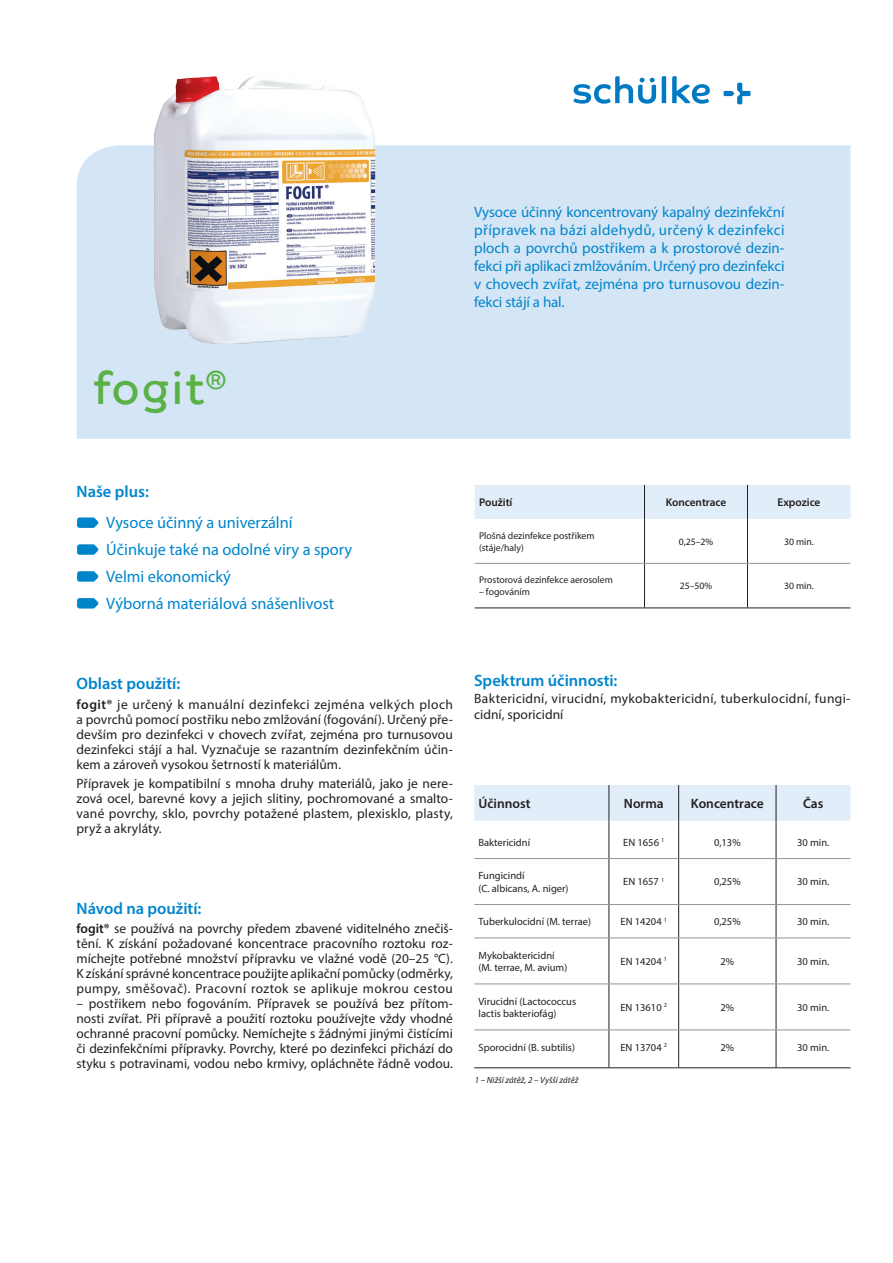
<style>
.page{position:relative;width:893px;height:1263px;background:#fff}
.page>*{position:absolute;margin:0;border:0;box-sizing:border-box;transform-origin:0 0}
.t1{font:45px "Co Text";letter-spacing:.03em;color:#5ab146}
.t2{font:16.5px/26.7px "Myriad Pro";color:#0085cb}
.t3{font:600 16.5px "Myriad Pro";color:#0085cb}
.t4{font:15px/18px "Myriad Pro";color:#0085cb;text-align:justify}
.t5{font:13.5px/15px "Myriad Pro";letter-spacing:.015em;color:#231f20;text-align:justify}
.t6{font:600 13.5px "Myriad Pro";color:#231f20}
.t7{font:600 11.25px "Myriad Pro";color:#231f20}
.t8{font:10.5px/12.6px "Myriad Pro";color:#231f20}
.t9{font:9.75px/11.7px "Myriad Pro";color:#231f20}
.t10{font:italic 9px "Myriad Pro";color:#231f20}
.s1{font-weight:600}
</style>
<div class="page">
<div style="left:77px;top:145px;width:773px;height:294px;background:#d4e5f5"></div>
<svg style="left:77px;top:517px;width:22px;height:11px"></svg>
<svg style="left:77px;top:598px;width:22px;height:10px"></svg>
<svg style="left:77px;top:544px;width:22px;height:11px"></svg>
<svg style="left:77px;top:571px;width:22px;height:11px"></svg>
<svg style="left:573px;top:76px;width:83px;height:28px"></svg>
<svg style="left:662px;top:76px;width:4px;height:27px"></svg>
<svg style="left:672px;top:76px;width:38px;height:28px"></svg>
<svg style="left:724px;top:83px;width:26px;height:21px"></svg>
<div style="left:475px;top:485px;width:375px;height:34px;background:#e1edf8"></div>
<hr style="left:644px;top:485px;width:1px;height:34px;background:#231f20">
<hr style="left:747px;top:485px;width:1px;height:34px;background:#231f20">
<hr style="left:644px;top:519px;width:1px;height:44px;background:#231f20">
<hr style="left:747px;top:519px;width:1px;height:44px;background:#231f20">
<hr style="left:644px;top:564px;width:1px;height:43px;background:#231f20">
<hr style="left:747px;top:564px;width:1px;height:43px;background:#231f20">
<hr style="left:475px;top:607px;width:169px;height:1px;background:#231f20">
<hr style="left:644px;top:607px;width:103px;height:1px;background:#231f20">
<hr style="left:747px;top:607px;width:103px;height:1px;background:#231f20">
<hr style="left:475px;top:563px;width:169px;height:1px;background:#939598">
<hr style="left:644px;top:563px;width:103px;height:1px;background:#939598">
<hr style="left:747px;top:563px;width:103px;height:1px;background:#939598">
<img style="left:140px;top:76px;width:250px;height:282px">
<svg style="left:474px;top:785px;width:376px;height:40px"></svg>
<hr style="left:609px;top:825px;width:1px;height:33px;background:#231f20">
<hr style="left:678px;top:825px;width:1px;height:33px;background:#231f20">
<hr style="left:776px;top:825px;width:1px;height:33px;background:#231f20">
<hr style="left:609px;top:859px;width:1px;height:45px;background:#231f20">
<hr style="left:678px;top:859px;width:1px;height:45px;background:#231f20">
<hr style="left:776px;top:859px;width:1px;height:45px;background:#231f20">
<hr style="left:609px;top:905px;width:1px;height:33px;background:#231f20">
<hr style="left:678px;top:905px;width:1px;height:33px;background:#231f20">
<hr style="left:776px;top:905px;width:1px;height:33px;background:#231f20">
<hr style="left:609px;top:938px;width:1px;height:46px;background:#231f20">
<hr style="left:678px;top:938px;width:1px;height:46px;background:#231f20">
<hr style="left:776px;top:938px;width:1px;height:46px;background:#231f20">
<hr style="left:609px;top:984px;width:1px;height:46px;background:#231f20">
<hr style="left:678px;top:984px;width:1px;height:46px;background:#231f20">
<hr style="left:776px;top:984px;width:1px;height:46px;background:#231f20">
<hr style="left:609px;top:1030px;width:1px;height:33px;background:#231f20">
<hr style="left:678px;top:1030px;width:1px;height:33px;background:#231f20">
<hr style="left:776px;top:1030px;width:1px;height:33px;background:#231f20">
<hr style="left:474px;top:1067px;width:135px;height:1px;background:#231f20">
<hr style="left:609px;top:1067px;width:70px;height:1px;background:#231f20">
<hr style="left:679px;top:1067px;width:97px;height:1px;background:#231f20">
<hr style="left:776px;top:1067px;width:74px;height:1px;background:#231f20">
<hr style="left:474px;top:858px;width:135px;height:1px;background:#939598">
<hr style="left:609px;top:858px;width:70px;height:1px;background:#939598">
<hr style="left:679px;top:858px;width:97px;height:1px;background:#939598">
<hr style="left:776px;top:858px;width:74px;height:1px;background:#939598">
<hr style="left:474px;top:904px;width:135px;height:1px;background:#939598">
<hr style="left:609px;top:904px;width:70px;height:1px;background:#939598">
<hr style="left:679px;top:904px;width:97px;height:1px;background:#939598">
<hr style="left:776px;top:904px;width:74px;height:1px;background:#939598">
<hr style="left:474px;top:938px;width:135px;height:1px;background:#939598">
<hr style="left:609px;top:938px;width:70px;height:1px;background:#939598">
<hr style="left:679px;top:938px;width:97px;height:1px;background:#939598">
<hr style="left:776px;top:938px;width:74px;height:1px;background:#939598">
<hr style="left:474px;top:984px;width:135px;height:1px;background:#939598">
<hr style="left:609px;top:984px;width:70px;height:1px;background:#939598">
<hr style="left:679px;top:984px;width:97px;height:1px;background:#939598">
<hr style="left:776px;top:984px;width:74px;height:1px;background:#939598">
<hr style="left:474px;top:1030px;width:135px;height:1px;background:#939598">
<hr style="left:609px;top:1030px;width:70px;height:1px;background:#939598">
<hr style="left:679px;top:1030px;width:97px;height:1px;background:#939598">
<hr style="left:776px;top:1030px;width:74px;height:1px;background:#939598">
<h1 class="t1" style="left:94px;top:362px;width:135px">fogit<sup>®</sup></h1>
<p class="t4" style="left:474px;top:202px;width:312px">Vysoce účinný koncentrovaný kapalný dezinfekční přípravek na bázi aldehydů, určený k dezinfekci ploch a povrchů postřikem a k prostorové dezin&shy;fekci při aplikaci zmlžováním. Určený pro dezinfekci v chovech zvířat, zejména pro turnusovou dezin&shy;fekci stájí a hal.</p>
<p class="t3" style="left:77px;top:481px;width:74px">Naše plus:</p>
<p class="t2" style="left:106px;top:509px;width:247px">Vysoce účinný a univerzální<br>Účinkuje také na odolné viry a spory<br>Velmi ekonomický<br>Výborná materiálová snášenlivost</p>
<p class="t7" style="left:479px;top:495px;width:35px">Použití</p>
<p class="t7" style="left:666px;top:495px;width:62px">Koncentrace</p>
<p class="t7" style="left:777px;top:495px;width:44px">Expozice</p>
<p class="t9" style="left:479px;top:530px;width:117px">Plošná dezinfekce postřikem (stáje/haly)</p>
<p class="t9" style="left:679px;top:535px;width:36px">0,25–2%</p>
<p class="t9" style="left:784px;top:535px;width:31px">30 min.</p>
<p class="t9" style="left:479px;top:574px;width:135px">Prostorová dezinfekce aerosolem</p>
<p class="t9" style="left:479px;top:586px;width:52px">– fogováním</p>
<p class="t9" style="left:680px;top:580px;width:34px">25–50%</p>
<p class="t9" style="left:784px;top:580px;width:31px">30 min.</p>
<p class="t3" style="left:77px;top:673px;width:105px">Oblast použití:</p>
<p class="t5" style="left:77px;top:696px;width:378px"><span class="s1">fogit®</span> je určený k manuální dezinfekci zejména velkých ploch a povrchů pomocí postřiku nebo zmlžování (fogování). Určený pře&shy;devším pro dezinfekci v chovech zvířat, zejména pro turnusovou dezinfekci stájí a hal. Vyznačuje se razantním dezinfekčním účin&shy;kem a zároveň vysokou šetrností k materiálům.</p>
<p class="t5" style="left:77px;top:776px;width:378px">Přípravek je kompatibilní s mnoha druhy materiálů, jako je nere&shy;zová ocel, barevné kovy a jejich slitiny, pochromované a smalto&shy;vané povrchy, sklo, povrchy potažené plastem, plexisklo, plasty, pryž a akryláty.</p>
<p class="t3" style="left:77px;top:898px;width:126px">Návod na použití:</p>
<p class="t5" style="left:77px;top:921px;width:378px"><span class="s1">fogit®</span> se používá na povrchy předem zbavené viditelného znečiš&shy;tění. K získání požadované koncentrace pracovního roztoku roz&shy;míchejte potřebné množství přípravku ve vlažné vodě (20–25 °C).<br>K získání správné koncentrace použijte aplikační pomůcky (odměrky, pumpy, směšovač). Pracovní roztok se aplikuje mokrou cestou</p>
<p class="t5" style="left:77px;top:996px;width:378px">– postřikem nebo fogováním. Přípravek se používá bez přítom&shy;nosti zvířat. Při přípravě a použití roztoku používejte vždy vhodné ochranné pracovní pomůcky. Nemíchejte s žádnými jinými čistícími či dezinfekčními přípravky. Povrchy, které po dezinfekci přichází do styku s potravinami, vodou nebo krmivy, opláchněte řádně vodou.</p>
<p class="t3" style="left:474px;top:670px;width:145px">Spektrum účinnosti:</p>
<p class="t5" style="left:474px;top:690px;width:378px;line-height:16.5px">Baktericidní, virucidní, mykobaktericidní, tuberkulocidní, fungi&shy;cidní, sporicidní</p>
<p class="t6" style="left:479px;top:795px;width:53px">Účinnost</p>
<p class="t6" style="left:624px;top:795px;width:41px">Norma</p>
<p class="t6" style="left:691px;top:795px;width:74px">Koncentrace</p>
<p class="t6" style="left:803px;top:795px;width:22px">Čas</p>
<p class="t8" style="left:479px;top:836px;width:53px">Baktericidní</p>
<p class="t8" style="left:623px;top:836px;width:43px">EN 1656 <sup>1</sup></p>
<p class="t8" style="left:714px;top:836px;width:28px">0,13%</p>
<p class="t8" style="left:797px;top:836px;width:34px">30 min.</p>
<p class="t8" style="left:479px;top:869px;width:92px">Fungicindí<br>(C. albicans, A. niger)</p>
<p class="t8" style="left:623px;top:875px;width:43px">EN 1657 <sup>1</sup></p>
<p class="t8" style="left:714px;top:875px;width:28px">0,25%</p>
<p class="t8" style="left:797px;top:875px;width:34px">30 min.</p>
<p class="t8" style="left:479px;top:915px;width:114px">Tuberkulocidní (M. terrae)</p>
<p class="t8" style="left:620px;top:915px;width:48px">EN 14204 <sup>1</sup></p>
<p class="t8" style="left:714px;top:915px;width:28px">0,25%</p>
<p class="t8" style="left:797px;top:915px;width:34px">30 min.</p>
<p class="t8" style="left:479px;top:948px;width:90px">Mykobaktericidní (M. terrae, M. avium)</p>
<p class="t8" style="left:620px;top:955px;width:48px">EN 14204 <sup>1</sup></p>
<p class="t8" style="left:720px;top:955px;width:15px">2%</p>
<p class="t8" style="left:797px;top:955px;width:34px">30 min.</p>
<p class="t8" style="left:478px;top:994px;width:99px">Virucidní (Lactococcus lactis bakteriofág)</p>
<p class="t8" style="left:620px;top:1001px;width:48px">EN 13610 <sup>2</sup></p>
<p class="t8" style="left:720px;top:1001px;width:15px">2%</p>
<p class="t8" style="left:797px;top:1001px;width:34px">30 min.</p>
<p class="t8" style="left:478px;top:1040px;width:98px">Sporocidní (B. subtilis)</p>
<p class="t8" style="left:620px;top:1040px;width:48px">EN 13704 <sup>2</sup></p>
<p class="t8" style="left:720px;top:1040px;width:15px">2%</p>
<p class="t8" style="left:797px;top:1040px;width:34px">30 min.</p>
<p class="t10" style="left:475px;top:1074px;width:105px">1 – Nižší zátěž, 2 – Vyšší zátěž</p>
</div>
